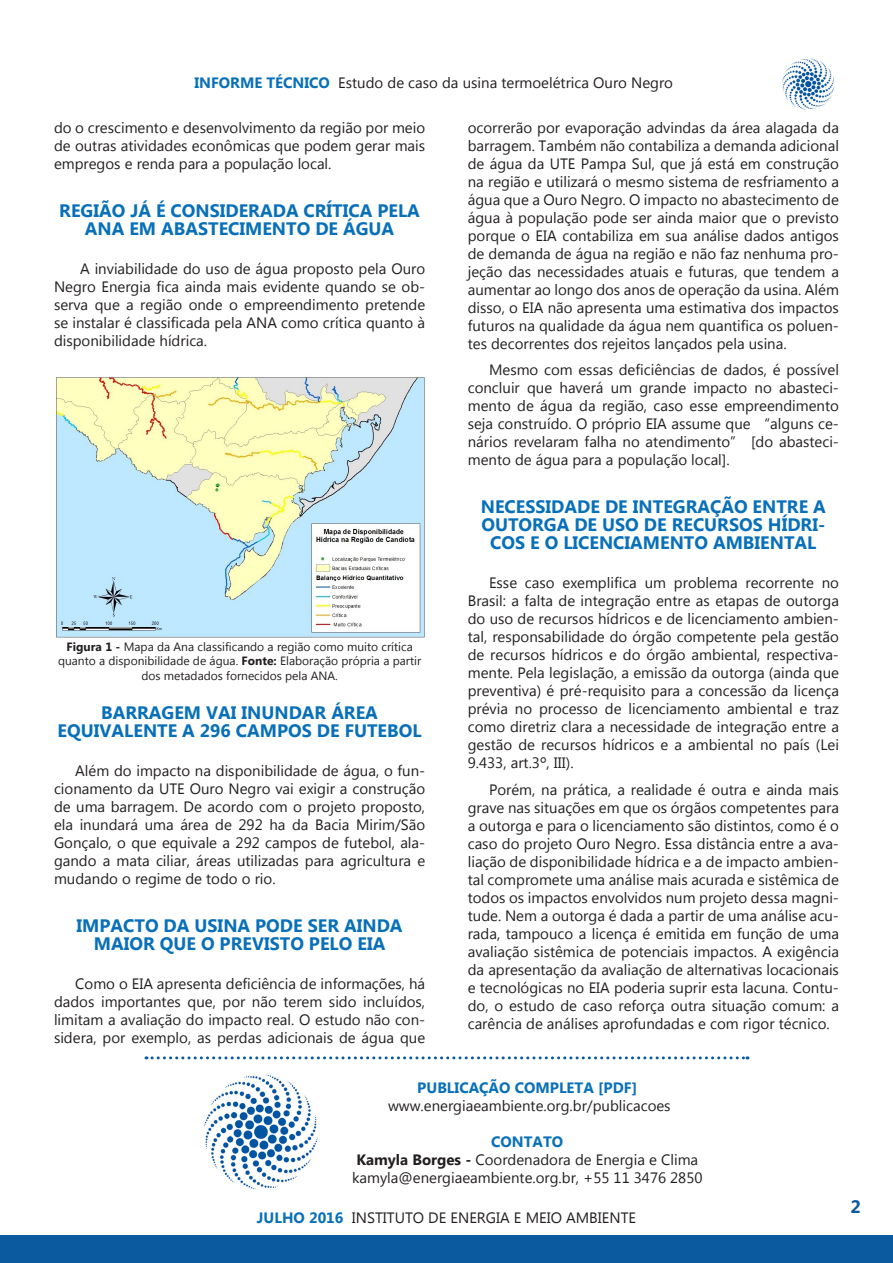
<style>
.page{position:relative;width:893px;height:1263px;background:#fff}
.page>*{position:absolute;margin:0;border:0;box-sizing:border-box;transform-origin:0 0}
.t1{font:700 18px/18px "Microsoft Tai Le";color:#0870b9;text-align:center}
.t2{font:700 18px "Microsoft Tai Le";color:#0b599f}
.t3{font:15px/18px "Microsoft Tai Le";color:#231f20;text-align:justify}
.t4{font:700 15px "Microsoft Tai Le";color:#0870b9}
.t5{font:12px/14.4px "Microsoft Tai Le";color:#231f20;text-align:center}
.s1{font-weight:700;color:#0870b9}
.s2{font-weight:700}
</style>
<div class="page">
<div style="left:0;top:1235px;width:893px;height:28px;background:#0b599f"></div>
<img style="left:204px;top:1074px;width:114px;height:116px">
<img style="left:782px;top:58px;width:53px;height:52px">
<img style="left:56px;top:377px;width:369px;height:261px">
<svg style="left:146px;top:1056px;width:602px;height:3px"></svg>
<p class="t3" style="left:194px;top:75px;width:480px"><span class="s1">INFORME TÉCNICO</span> Estudo de caso da usina termoelétrica Ouro Negro</p>
<p class="t3" style="left:54px;top:119px;width:373px">do o crescimento e desenvolvimento da região por meio de outras atividades econômicas que podem gerar mais empregos e renda para a população local.</p>
<p class="t1" style="left:59px;top:202px;width:362px">REGIÃO JÁ É CONSIDERADA CRÍTICA PELA<br>ANA EM ABASTECIMENTO DE ÁGUA</p>
<p class="t3" style="left:54px;top:260px;width:373px;text-indent:26px">A inviabilidade do uso de água proposto pela Ouro Negro Energia fica ainda mais evidente quando se ob&shy;serva que a região onde o empreendimento pretende se instalar é classificada pela ANA como crítica quanto à disponibilidade hídrica.</p>
<p class="t5" style="left:58px;top:640px;width:365px"><span class="s2">Figura 1 -</span> Mapa da Ana classificando a região como muito crítica quanto a disponibilidade de água. <span class="s2">Fonte:</span> Elaboração própria a partir dos metadados fornecidos pela ANA.</p>
<p class="t1" style="left:58px;top:705px;width:365px">BARRAGEM VAI INUNDAR ÁREA<br>EQUIVALENTE A 296 CAMPOS DE FUTEBOL</p>
<p class="t3" style="left:54px;top:763px;width:373px;text-indent:21px">Além do impacto na disponibilidade de água, o fun&shy;cionamento da UTE Ouro Negro vai exigir a construção de uma barragem. De acordo com o projeto proposto, ela inundará uma área de 292 ha da Bacia Mirim/São Gonçalo, o que equivale a 292 campos de futebol, ala&shy;gando a mata ciliar, áreas utilizadas para agricultura e mudando o regime de todo o rio.</p>
<p class="t1" style="left:77px;top:918px;width:327px">IMPACTO DA USINA PODE SER AINDA<br>MAIOR QUE O PREVISTO PELO EIA</p>
<p class="t3" style="left:54px;top:976px;width:373px;text-indent:21px">Como o EIA apresenta deficiência de informações, há dados importantes que, por não terem sido incluídos, limitam a avaliação do impacto real. O estudo não con&shy;sidera, por exemplo, as perdas adicionais de água que</p>
<p class="t3" style="left:468px;top:119px;width:373px">ocorrerão por evaporação advindas da área alagada da barragem. Também não contabiliza a demanda adicional de água da UTE Pampa Sul, que já está em construção na região e utilizará o mesmo sistema de resfriamento a água que a Ouro Negro. O impacto no abastecimento de água à população pode ser ainda maior que o previsto porque o EIA contabiliza em sua análise dados antigos de demanda de água na região e não faz nenhuma pro&shy;jeção das necessidades atuais e futuras, que tendem a aumentar ao longo dos anos de operação da usina. Além disso, o EIA não apresenta uma estimativa dos impactos futuros na qualidade da água nem quantifica os poluen&shy;tes decorrentes dos rejeitos lançados pela usina.</p>
<p class="t3" style="left:468px;top:362px;width:373px;text-indent:21px">Mesmo com essas deficiências de dados, é possível concluir que haverá um grande impacto no abasteci&shy;mento de água da região, caso esse empreendimento seja construído. O próprio EIA assume que “alguns ce&shy;nários revelaram falha no atendimento” [do abasteci&shy;mento de água para a população local].</p>
<p class="t1" style="left:481px;top:499px;width:347px">NECESSIDADE DE INTEGRAÇÃO ENTRE A<br>OUTORGA DE USO DE RECURSOS HÍDRI-<br>COS E O LICENCIAMENTO AMBIENTAL</p>
<p class="t3" style="left:468px;top:575px;width:373px;text-indent:21px">Esse caso exemplifica um problema recorrente no Brasil: a falta de integração entre as etapas de outorga do uso de recursos hídricos e de licenciamento ambien&shy;tal, responsabilidade do órgão competente pela gestão de recursos hídricos e do órgão ambiental, respectiva&shy;mente. Pela legislação, a emissão da outorga (ainda que preventiva) é pré-requisito para a concessão da licença prévia no processo de licenciamento ambiental e traz como diretriz clara a necessidade de integração entre a gestão de recursos hídricos e a ambiental no país (Lei 9.433, art.3º, III).</p>
<p class="t3" style="left:468px;top:781px;width:373px;text-indent:21px">Porém, na prática, a realidade é outra e ainda mais grave nas situações em que os órgãos competentes para a outorga e para o licenciamento são distintos, como é o caso do projeto Ouro Negro. Essa distância entre a ava&shy;liação de disponibilidade hídrica e a de impacto ambien&shy;tal compromete uma análise mais acurada e sistêmica de todos os impactos envolvidos num projeto dessa magni&shy;tude. Nem a outorga é dada a partir de uma análise acu&shy;rada, tampouco a licença é emitida em função de uma avaliação sistêmica de potenciais impactos. A exigência da apresentação da avaliação de alternativas locacionais e tecnológicas no EIA poderia suprir esta lacuna. Contu&shy;do, o estudo de caso reforça outra situação comum: a carência de análises aprofundadas e com rigor técnico.</p>
<p class="t4" style="left:417px;top:1079px;width:221px">PUBLICAÇÃO COMPLETA [PDF]</p>
<p class="t3" style="left:388px;top:1098px;width:284px">www.energiaeambiente.org.br/publicacoes</p>
<p class="t4" style="left:491px;top:1133px;width:74px">CONTATO</p>
<p class="t3" style="left:356px;top:1152px;width:343px"><span class="s2">Kamyla Borges -</span> Coordenadora de Energia e Clima</p>
<p class="t3" style="left:352px;top:1170px;width:352px">kamyla@energiaeambiente.org.br, +55 11 3476 2850</p>
<p class="t3" style="left:257px;top:1209px;width:381px"><span class="s1">JULHO 2016</span> INSTITUTO DE ENERGIA E MEIO AMBIENTE</p>
<p class="t2" style="left:850px;top:1196px;width:12px">2</p>
</div>
